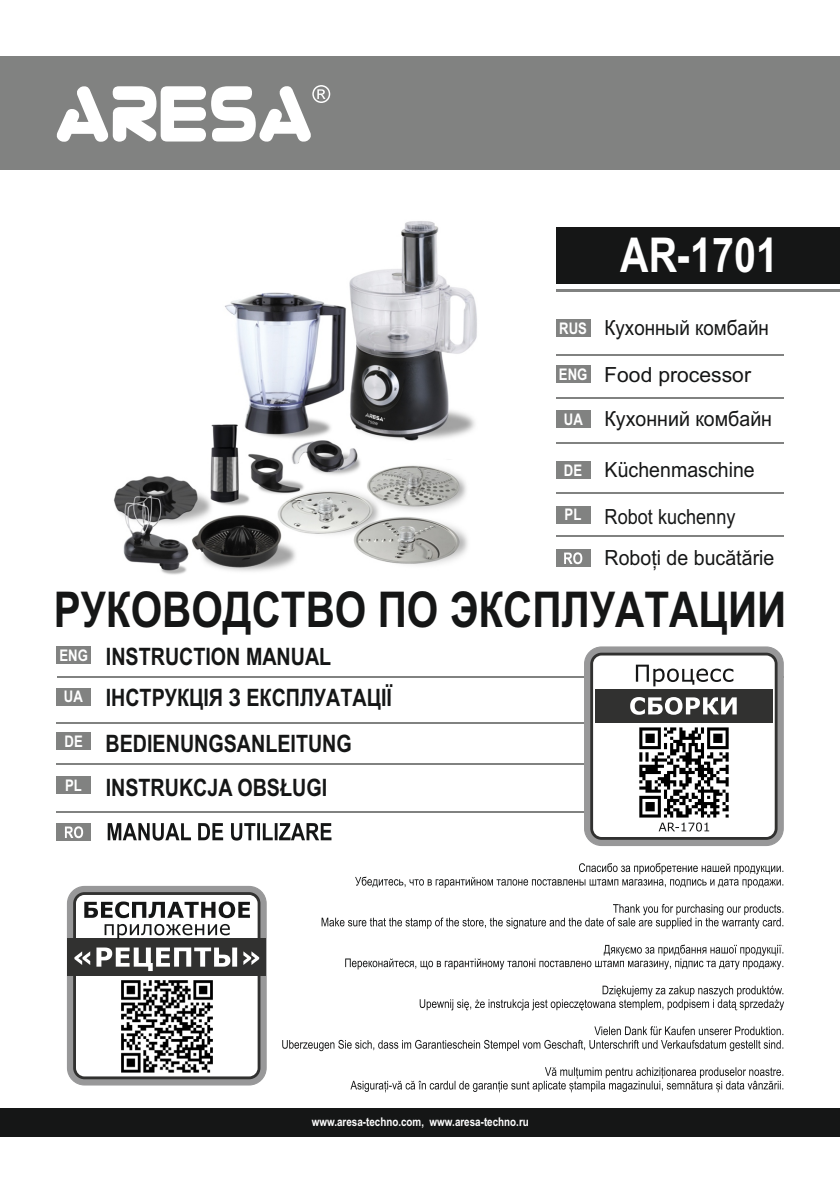
<style>
.page{position:relative;width:840px;height:1191px;background:#fff}
.page>*{position:absolute;margin:0;border:0;box-sizing:border-box;transform-origin:0 0}
.t1{font:700 49.4px "Arial Narrow";color:#151616}
.t2{font:700 48px "Arial Narrow";color:#fff}
.t3{font:700 24px/45px "Arial Narrow";color:#151616}
.t4{font:20.8px "Arial Narrow";color:#151616;scale:1.14 1}
.t5{font:20.8px "Arial";color:#151616;scale:.87 1}
.t6{font:20.8px "Arial Narrow";color:#151616;scale:1.1 1}
.t7{font:20.8px "Arial Narrow";color:#151616;scale:1.23 1}
.t8{font:700 16px "Arial Narrow";color:#fff}
.t9{font:700 12px "Arial Narrow";color:#fff}
</style>
<div class="page">
<div style="left:556px;top:227px;width:283px;height:56px;background:#151616"></div>
<div style="left:0;top:1108px;width:839px;height:28px;background:#151616"></div>
<div style="left:0;top:57px;width:839px;height:113px;background:#818281"></div>
<svg style="left:56px;top:85px;width:274px;height:57px"></svg>
<hr style="left:556px;top:289px;width:283px;height:3px;background:#818281">
<hr style="left:556px;top:354px;width:226px;height:2px;background:#818281">
<hr style="left:556px;top:397px;width:226px;height:2px;background:#818281">
<hr style="left:556px;top:442px;width:226px;height:2px;background:#818281">
<div style="left:556px;top:319px;width:34px;height:17px;background:#818281"></div>
<div style="left:556px;top:366px;width:34px;height:17px;background:#818281"></div>
<div style="left:556px;top:410px;width:34px;height:18px;background:#818281"></div>
<div style="left:556px;top:461px;width:34px;height:17px;background:#818281"></div>
<div style="left:556px;top:506px;width:34px;height:17px;background:#818281"></div>
<hr style="left:556px;top:492px;width:226px;height:2px;background:#818281">
<div style="left:556px;top:550px;width:34px;height:17px;background:#818281"></div>
<svg style="left:564px;top:552px;width:18px;height:12px"></svg>
<hr style="left:556px;top:535px;width:226px;height:1px;background:#818281">
<hr style="left:57px;top:676px;width:726px;height:2px;background:#818281">
<hr style="left:57px;top:721px;width:725px;height:2px;background:#818281">
<div style="left:57px;top:647px;width:34px;height:17px;background:#818281"></div>
<div style="left:57px;top:688px;width:34px;height:17px;background:#818281"></div>
<div style="left:57px;top:777px;width:34px;height:17px;background:#818281"></div>
<div style="left:57px;top:732px;width:34px;height:17px;background:#818281"></div>
<hr style="left:57px;top:763px;width:725px;height:2px;background:#818281">
<div style="left:57px;top:823px;width:34px;height:17px;background:#818281"></div>
<svg style="left:65px;top:826px;width:18px;height:12px"></svg>
<svg style="left:108px;top:823px;width:223px;height:17px"></svg>
<hr style="left:57px;top:811px;width:725px;height:2px;background:#818281">
<svg style="left:282px;top:863px;width:501px;height:229px"></svg>
<img style="left:114px;top:221px;width:363px;height:354px">
<div style="left:583px;top:646px;width:200px;height:200px;background:#989899;border:1px solid #989899;border-radius:17px"></div>
<svg style="left:590px;top:652px;width:187px;height:188px;background:#484848"></svg>
<div style="left:592px;top:655px;width:182px;height:182px;background:#fff;border-radius:9px"></div>
<img style="left:626px;top:722px;width:114px;height:96px">
<div style="left:595px;top:689px;width:177px;height:33px;background:#313130"></div>
<svg style="left:635px;top:664px;width:98px;height:22px"></svg>
<svg style="left:630px;top:697px;width:106px;height:18px"></svg>
<svg style="left:658px;top:822px;width:50px;height:9px"></svg>
<div style="left:67px;top:886px;width:199px;height:199px;background:#989899;border:1px solid #989899;border-radius:17px"></div>
<svg style="left:73px;top:892px;width:187px;height:187px;background:#464645"></svg>
<div style="left:76px;top:895px;width:181px;height:181px;background:#fff;border-radius:9px"></div>
<img style="left:110px;top:975px;width:113px;height:98px">
<div style="left:67px;top:938px;width:199px;height:37px;background:#313130"></div>
<svg style="left:84px;top:901px;width:166px;height:38px"></svg>
<svg style="left:74px;top:947px;width:185px;height:24px"></svg>
<p class="t8" style="left:559px;top:322px;width:29px">RUS</p>
<p class="t8" style="left:558px;top:368px;width:30px">ENG</p>
<p class="t8" style="left:563px;top:413px;width:20px">UA</p>
<p class="t8" style="left:563px;top:464px;width:20px">DE</p>
<h2 class="t2" style="left:620px;top:237px;width:159px">AR-1701</h2>
<p class="t6" style="left:604px;top:319px;width:151px">Кухонный комбайн</p>
<p class="t7" style="left:604px;top:367px;width:121px">Food processor</p>
<p class="t4" style="left:604px;top:411px;width:148px">Кухонний комбайн</p>
<p class="t4" style="left:604px;top:461px;width:133px">Küchenmaschine</p>
<p class="t5" style="left:564px;top:508px;width:198px"><sup>PL</sup> Robot kuchenny</p>
<p class="t4" style="left:604px;top:550px;width:150px">Roboți de bucătărie</p>
<h1 class="t1" style="left:54px;top:590px;width:733px">РУКОВОДСТВО ПО ЭКСПЛУАТАЦИИ</h1>
<p class="t3" style="left:59px;top:636px;width:273px"><sup>ENG</sup> INSTRUCTION MANUAL</p>
<p class="t8" style="left:64px;top:690px;width:20px">UA</p>
<p class="t3" style="left:105px;top:677px;width:288px">ІНСТРУКЦІЯ З ЕКСПЛУАТАЦІЇ<br>BEDIENUNGSANLEITUNG</p>
<p class="t8" style="left:64px;top:735px;width:20px">DE</p>
<p class="t3" style="left:65px;top:767px;width:263px"><sup>PL</sup> INSTRUKCJA OBSŁUGI</p>
<p class="t9" style="left:311px;top:1116px;width:218px">www.aresa-techno.com, www.aresa-techno.ru</p>
</div>
